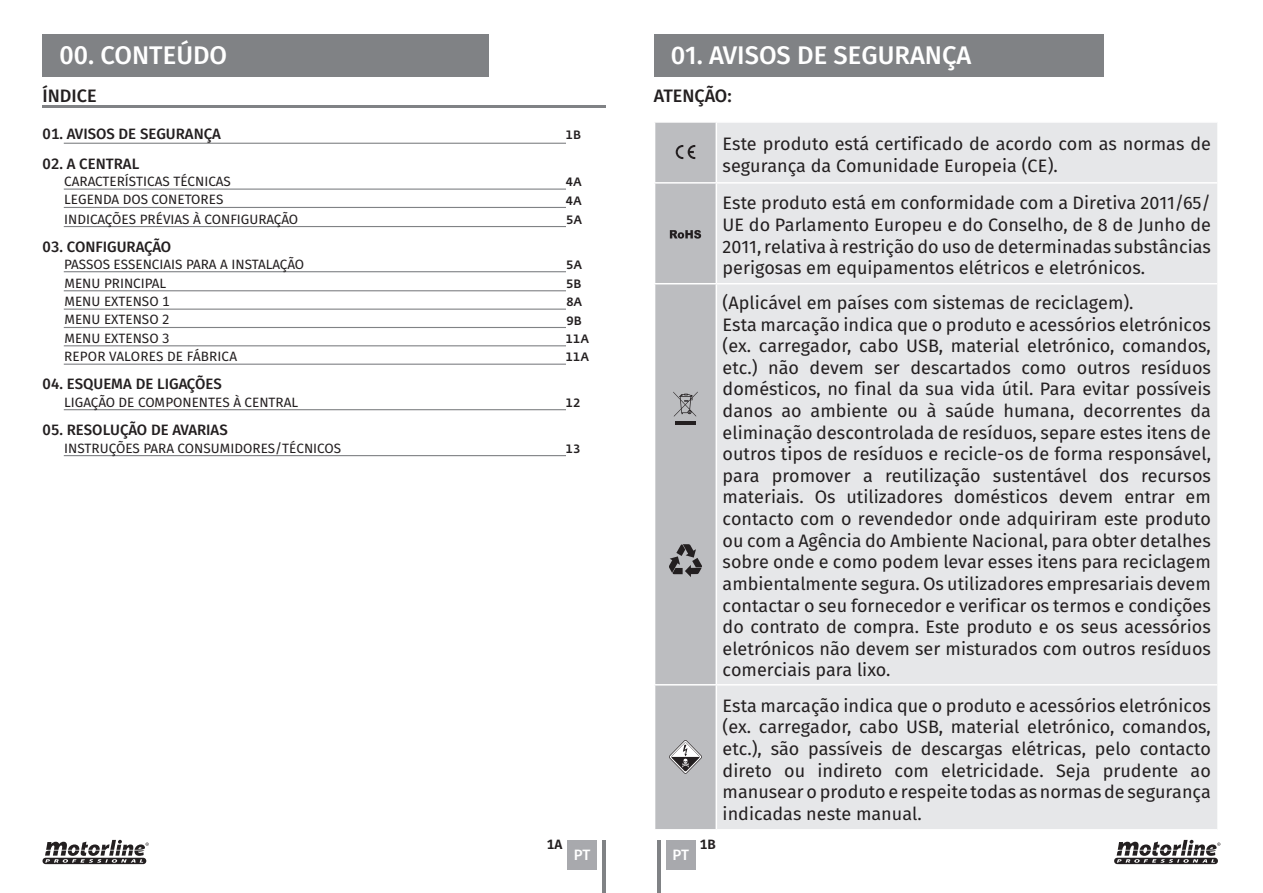
<style>
.page{position:relative;width:1263px;height:893px;background:#fff}
.page>*{position:absolute;margin:0;border:0;box-sizing:border-box;transform-origin:0 0}
.legenda{font:500 25.5px "Fira Sans";color:#fff}
.t1{font:18px/21.6px "Fira Sans";color:#231f20;text-align:justify}
.legenda-2{font:500 18px "Fira Sans";color:#231f20}
.Indice-titulo{font:500 15px "Fira Sans";color:#231f20}
.indice{font:500 15px "Fira Sans";color:#231f20}
.t2{font:500 15px "Fira Sans";color:#fff}
.indice-txt{font:13.5px "Fira Sans";color:#231f20}
.subtitulos{font:13.5px "Fira Sans";letter-spacing:.01em;color:#231f20}
.t3{font:600 13.5px "Fira Sans";color:#231f20}
.Paragraph_Style_3{font:500 12px "Fedra Sans Std";color:#231f20}
.numerosindice{font:500 12px "Fedra Sans Std";color:#231f20}
</style>
<div class="page">
<div style="left:43px;top:34px;width:446px;height:43px;background:#808285"></div>
<hr style="left:43px;top:105px;width:563px;height:3px;background:#808285">
<div style="left:666px;top:840px;width:30px;height:29px;background:#a8a9ad"></div>
<div style="left:567px;top:840px;width:30px;height:29px;background:#a8a9ad"></div>
<hr style="left:603px;top:840px;width:3px;height:53px;background:#808285">
<hr style="left:657px;top:840px;width:3px;height:53px;background:#808285">
<svg style="left:1114px;top:840px;width:106px;height:24px"></svg>
<svg style="left:43px;top:840px;width:106px;height:24px"></svg>
<hr style="left:64px;top:143px;width:502px;height:1px;background:#808285">
<hr style="left:64px;top:409px;width:502px;height:1px;background:#808285">
<hr style="left:64px;top:189px;width:502px;height:1px;background:#808285">
<hr style="left:64px;top:290px;width:502px;height:1px;background:#808285">
<hr style="left:64px;top:271px;width:502px;height:1px;background:#808285">
<hr style="left:64px;top:455px;width:502px;height:1px;background:#808285">
<hr style="left:64px;top:207px;width:502px;height:1px;background:#808285">
<hr style="left:64px;top:226px;width:502px;height:1px;background:#808285">
<hr style="left:64px;top:309px;width:502px;height:1px;background:#808285">
<hr style="left:64px;top:327px;width:502px;height:1px;background:#808285">
<hr style="left:64px;top:345px;width:502px;height:1px;background:#808285">
<hr style="left:64px;top:364px;width:502px;height:1px;background:#808285">
<div style="left:654px;top:34px;width:446px;height:43px;background:#808285"></div>
<div style="left:717px;top:123px;width:500px;height:160px;background:#e6e7e9"></div>
<div style="left:717px;top:284px;width:500px;height:545px;background:#e6e7e9"></div>
<hr style="left:716px;top:182px;width:501px;height:2px;background:#fff">
<hr style="left:716px;top:684px;width:501px;height:1px;background:#fff">
<svg style="left:655px;top:122px;width:61px;height:707px;background:#b9babd"></svg>
<p class="legenda" style="left:60px;top:35px;width:169px">00. CONTEÚDO</p>
<p class="legenda-2" style="left:43px;top:81px;width:56px">ÍNDICE</p>
<p class="indice" style="left:43px;top:122px;width:180px">01. AVISOS DE SEGURANÇA</p>
<p class="Indice-titulo" style="left:43px;top:152px;width:98px">02. A CENTRAL</p>
<p class="indice-txt" style="left:64px;top:171px;width:168px">CARACTERÍSTICAS TÉCNICAS</p>
<p class="indice-txt" style="left:64px;top:189px;width:161px">LEGENDA DOS CONETORES</p>
<p class="indice-txt" style="left:64px;top:209px;width:235px">INDICAÇÕES PRÉVIAS À CONFIGURAÇÃO</p>
<p class="Indice-titulo" style="left:43px;top:234px;width:130px">03. CONFIGURAÇÃO</p>
<p class="indice-txt" style="left:64px;top:254px;width:241px">PASSOS ESSENCIAIS PARA A INSTALAÇÃO</p>
<p class="indice-txt" style="left:64px;top:273px;width:103px">MENU PRINCIPAL</p>
<p class="indice-txt" style="left:64px;top:291px;width:107px">MENU EXTENSO 1</p>
<p class="indice-txt" style="left:64px;top:310px;width:107px">MENU EXTENSO 2</p>
<p class="indice-txt" style="left:64px;top:328px;width:107px">MENU EXTENSO 3</p>
<p class="subtitulos" style="left:64px;top:346px;width:174px">REPOR VALORES DE FÁBRICA</p>
<p class="Indice-titulo" style="left:43px;top:372px;width:181px">04. ESQUEMA DE LIGAÇÕES</p>
<p class="indice-txt" style="left:64px;top:392px;width:236px">LIGAÇÃO DE COMPONENTES À CENTRAL</p>
<p class="Indice-titulo" style="left:43px;top:418px;width:187px">05. RESOLUÇÃO DE AVARIAS</p>
<p class="indice-txt" style="left:64px;top:438px;width:278px">INSTRUÇÕES PARA CONSUMIDORES/TÉCNICOS</p>
<p class="legenda" style="left:671px;top:35px;width:302px">01. AVISOS DE SEGURANÇA</p>
<p class="numerosindice" style="left:566px;top:128px;width:17px">1B</p>
<p class="numerosindice" style="left:566px;top:174px;width:17px">4A</p>
<p class="numerosindice" style="left:566px;top:193px;width:17px">4A</p>
<p class="numerosindice" style="left:566px;top:212px;width:17px">5A</p>
<p class="numerosindice" style="left:566px;top:257px;width:17px">5A</p>
<p class="numerosindice" style="left:566px;top:276px;width:17px">5B</p>
<p class="Paragraph_Style_3" style="left:566px;top:294px;width:17px">8A</p>
<p class="Paragraph_Style_3" style="left:566px;top:313px;width:17px">9B</p>
<p class="Paragraph_Style_3" style="left:566px;top:331px;width:25px">11A</p>
<p class="Paragraph_Style_3" style="left:566px;top:350px;width:25px">11A</p>
<p class="Paragraph_Style_3" style="left:566px;top:395px;width:16px">12</p>
<p class="Paragraph_Style_3" style="left:566px;top:441px;width:16px">13</p>
<p class="legenda-2" style="left:654px;top:81px;width:79px">ATENÇÃO:</p>
<p class="t1" style="left:723px;top:132px;width:490px">Este produto está certificado de acordo com as normas de segurança da Comunidade Europeia (CE).</p>
<p class="t1" style="left:723px;top:192px;width:490px">Este produto está em conformidade com a Diretiva 2011/65/ UE do Parlamento Europeu e do Conselho, de 8 de Junho de 2011, relativa à restrição do uso de determinadas substâncias perigosas em equipamentos elétricos e eletrónicos.</p>
<p class="t1" style="left:723px;top:291px;width:412px">(Aplicável em países com sistemas de reciclagem).</p>
<p class="t1" style="left:723px;top:313px;width:490px">Esta marcação indica que o produto e acessórios eletrónicos (ex. carregador, cabo USB, material eletrónico, comandos, etc.) não devem ser descartados como outros resíduos domésticos, no final da sua vida útil. Para evitar possíveis danos ao ambiente ou à saúde humana, decorrentes da eliminação descontrolada de resíduos, separe estes itens de outros tipos de resíduos e recicle-os de forma responsável, para promover a reutilização sustentável dos recursos materiais. Os utilizadores domésticos devem entrar em contacto com o revendedor onde adquiriram este produto ou com a Agência do Ambiente Nacional, para obter detalhes sobre onde e como podem levar esses itens para reciclagem ambientalmente segura. Os utilizadores empresariais devem contactar o seu fornecedor e verificar os termos e condições do contrato de compra. Este produto e os seus acessórios eletrónicos não devem ser misturados com outros resíduos comerciais para lixo.</p>
<p class="t1" style="left:723px;top:694px;width:490px">Esta marcação indica que o produto e acessórios eletrónicos (ex. carregador, cabo USB, material eletrónico, comandos, etc.), são passíveis de descargas elétricas, pelo contacto direto ou indireto com eletricidade. Seja prudente ao manusear o produto e respeite todas as normas de segurança indicadas neste manual.</p>
<p class="t3" style="left:547px;top:833px;width:17px">1A</p>
<p class="t3" style="left:700px;top:833px;width:17px">1B</p>
<p class="t2" style="left:574px;top:842px;width:18px">PT</p>
<p class="t2" style="left:672px;top:842px;width:18px">PT</p>
</div>
